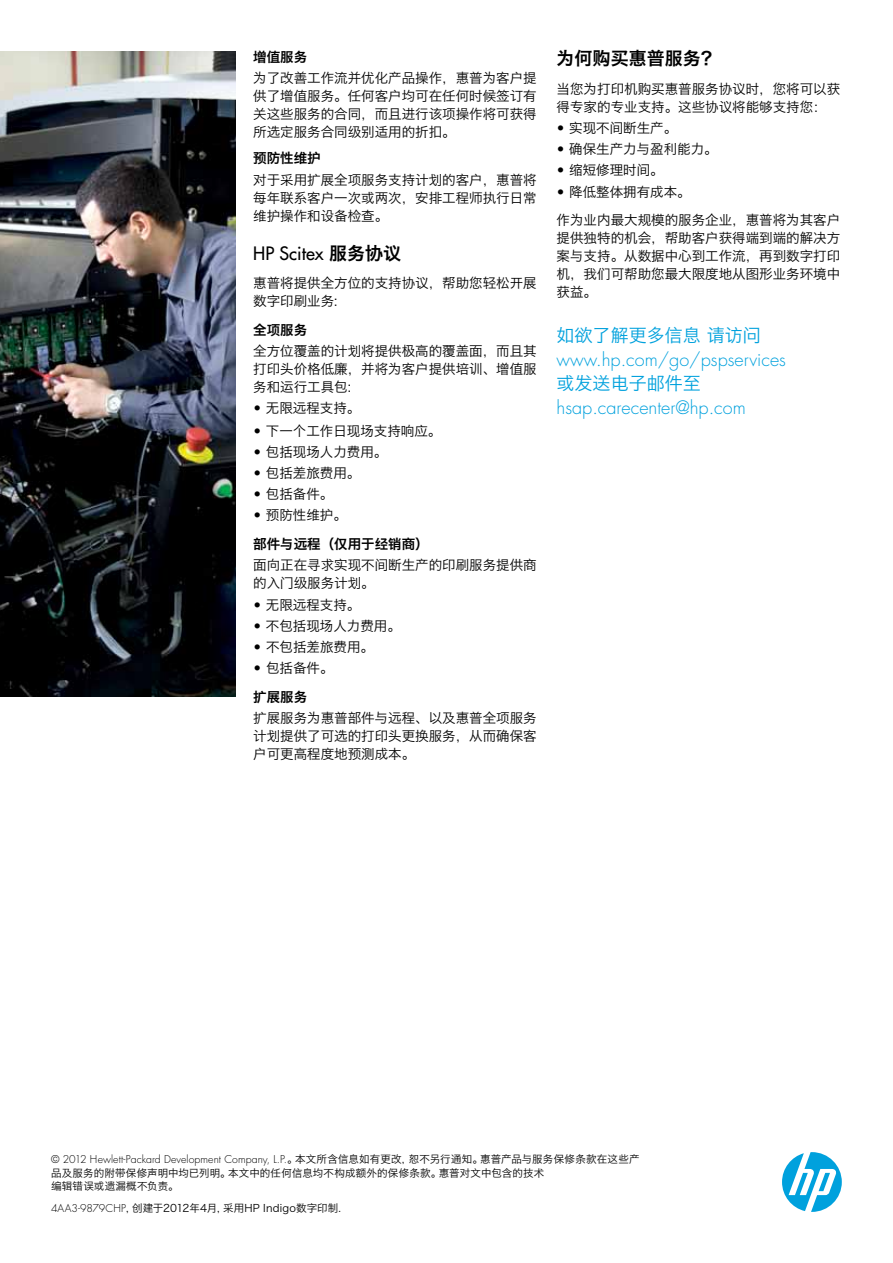
<style>
.page{position:relative;width:893px;height:1263px;background:#fff}
.page>*{position:absolute;margin:0;border:0;box-sizing:border-box;transform-origin:0 0}
.t1{font:300 18px "Futura Std";color:#00a1dd}
.t2{font:18px "Hiragino Sans GB W3";color:#00a1dd}
.t3{font:500 18px "Futura Std";color:#000}
.t4{font:18px "Hiragino Sans GB W6";color:#000}
.t5{font:13.5px/18px "Hiragino Sans GB W3";color:#000;text-align:justify}
.t6{font:13.5px "Hiragino Sans GB W6";color:#000}
.t7{font:10.5px/13.5px "Hiragino Sans GB W3";letter-spacing:.01em;color:#000}
.t8{font:300 10.5px "Futura Std";letter-spacing:.005em;color:#000}
.s1{font-family:"Hiragino Sans GB W6";font-weight:400}
.s2{font-family:"Futura Std";font-weight:300}
.s3{font-family:"Hiragino Sans GB W3";font-weight:400}
</style>
<div class="page">
<img style="left:0;top:51px;width:235px;height:645px">
<svg style="left:782px;top:1152px;width:60px;height:60px"></svg>
<p class="t6" style="left:253px;top:48px;width:55px">增值服务</p>
<p class="t5" style="left:253px;top:68px;width:285px">为了改善工作流并优化产品操作，惠普为客户提供了增值服务。任何客户均可在任何时候签订有关这些服务的合同，而且进行该项操作将可获得所选定服务合同级别适用的折扣。</p>
<p class="t6" style="left:253px;top:149px;width:69px">预防性维护</p>
<p class="t5" style="left:253px;top:170px;width:285px">对于采用扩展全项服务支持计划的客户，惠普将每年联系客户一次或两次，安排工程师执行日常维护操作和设备检查。</p>
<h1 class="t3" style="left:253px;top:242px;width:149px">HP Scitex <span class="s1">服务协议</span></h1>
<p class="t5" style="left:253px;top:274px;width:285px">惠普将提供全方位的支持协议，帮助您轻松开展数字印刷业务:</p>
<p class="t6" style="left:253px;top:321px;width:55px">全项服务</p>
<p class="t5" style="left:253px;top:342px;width:285px">全方位覆盖的计划将提供极高的覆盖面，而且其打印头价格低廉，并将为客户提供培训、增值服务和运行工具包:</p>
<p class="t5" style="left:253px;top:399px;width:109px"><span class="s2">•</span> 无限远程支持。</p>
<p class="t5" style="left:253px;top:421px;width:190px"><span class="s2">•</span> 下一个工作日现场支持响应。</p>
<p class="t5" style="left:253px;top:443px;width:136px"><span class="s2">•</span> 包括现场人力费用。</p>
<p class="t5" style="left:253px;top:464px;width:109px"><span class="s2">•</span> 包括差旅费用。</p>
<p class="t5" style="left:253px;top:485px;width:82px"><span class="s2">•</span> 包括备件。</p>
<p class="t5" style="left:253px;top:506px;width:95px"><span class="s2">•</span> 预防性维护。</p>
<p class="t6" style="left:253px;top:535px;width:177px">部件与远程（仅用于经销商）</p>
<p class="t5" style="left:253px;top:556px;width:285px">面向正在寻求实现不间断生产的印刷服务提供商的入门级服务计划。</p>
<p class="t5" style="left:253px;top:595px;width:109px"><span class="s2">•</span> 无限远程支持。</p>
<p class="t5" style="left:253px;top:616px;width:149px"><span class="s2">•</span> 不包括现场人力费用。</p>
<p class="t5" style="left:253px;top:638px;width:122px"><span class="s2">•</span> 不包括差旅费用。</p>
<p class="t5" style="left:253px;top:659px;width:82px"><span class="s2">•</span> 包括备件。</p>
<p class="t6" style="left:253px;top:688px;width:55px">扩展服务</p>
<p class="t5" style="left:253px;top:709px;width:285px">扩展服务为惠普部件与远程、以及惠普全项服务计划提供了可选的打印头更换服务，从而确保客户可更高程度地预测成本。</p>
<h1 class="t4" style="left:557px;top:47px;width:163px">为何购买惠普服务？</h1>
<p class="t5" style="left:557px;top:79px;width:285px">当您为打印机购买惠普服务协议时，您将可以获得专家的专业支持。这些协议将能够支持您：</p>
<p class="t5" style="left:557px;top:119px;width:122px"><span class="s2">•</span> 实现不间断生产。</p>
<p class="t5" style="left:557px;top:140px;width:163px"><span class="s2">•</span> 确保生产力与盈利能力。</p>
<p class="t5" style="left:557px;top:161px;width:109px"><span class="s2">•</span> 缩短修理时间。</p>
<p class="t5" style="left:557px;top:177px;width:285px;line-height:28.7px"><span class="s2">•</span> 降低整体拥有成本。<br>作为业内最大规模的服务企业，惠普将为其客户</p>
<p class="t5" style="left:557px;top:229px;width:285px">提供独特的机会，帮助客户获得端到端的解决方案与支持。从数据中心到工作流，再到数字打印机，我们可帮助您最大限度地从图形业务环境中获益。</p>
<h1 class="t2" style="left:557px;top:324px;width:205px">如欲了解更多信息 请访问</h1>
<h1 class="t1" style="left:557px;top:349px;width:231px">www.hp.com/go/pspservices</h1>
<h1 class="t2" style="left:557px;top:372px;width:145px">或发送电子邮件至</h1>
<h1 class="t1" style="left:557px;top:397px;width:191px">hsap.carecenter@hp.com</h1>
<p class="t8" style="left:51px;top:1153px;width:590px">© 2012 Hewlett-Packard Development Company, L.P.<span class="s3">。本文所含信息如有更改，恕不另行通知。惠普产品与服务保修条款在这些产</span></p>
<p class="t7" style="left:51px;top:1166px;width:495px">品及服务的附带保修声明中均已列明。本文中的任何信息均不构成额外的保修条款。惠普对文中包含的技术编辑错误或遗漏概不负责。</p>
<p class="t7" style="left:51px;top:1201px;width:291px"><span class="s2">4AA3-9879CHP</span>, 创建于2012年4月, 采用HP Indigo数字印制.</p>
</div>
